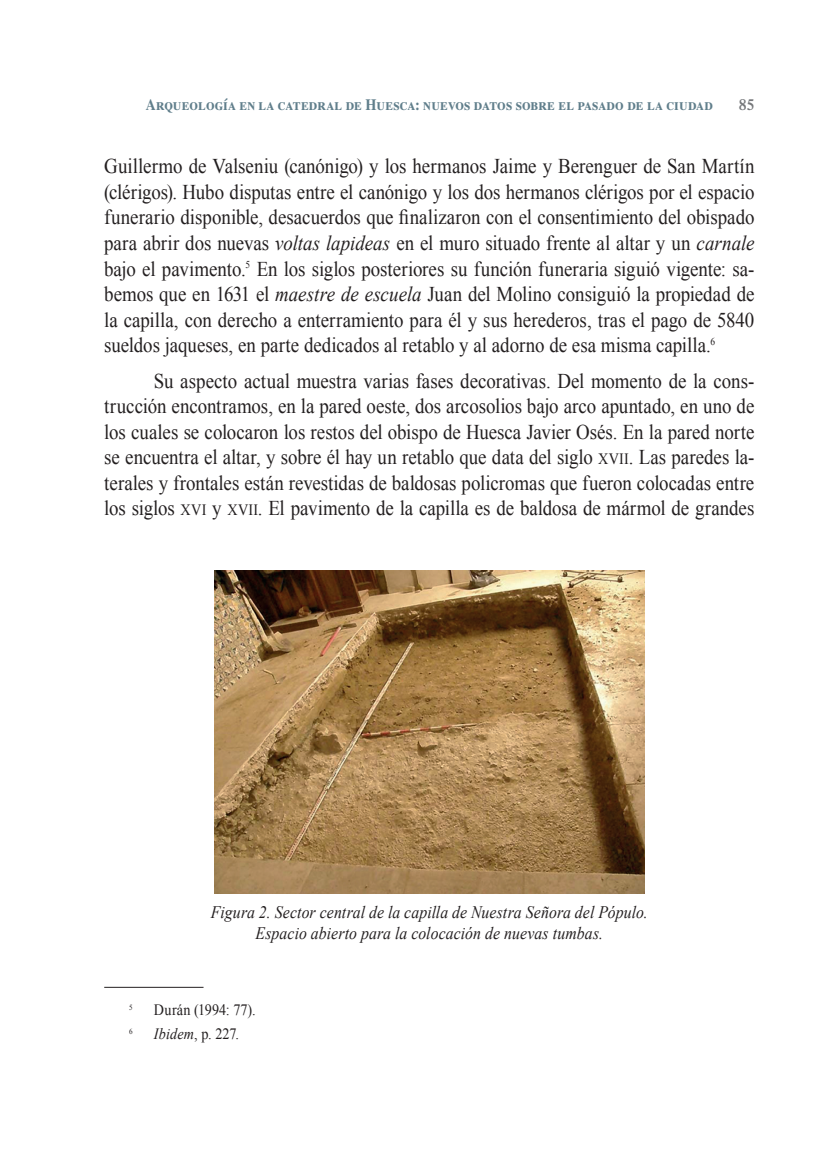
<style>
.page{position:relative;width:834px;height:1166px;background:#fff}
.page>*{position:absolute;margin:0;border:0;box-sizing:border-box;transform-origin:0 0}
.t1{font:21px/25.6px "Times New Roman";letter-spacing:-.005em;color:#231f20;text-align:justify;scale:.9 1}
.t2{font:italic 17.5px/21px "Times New Roman";letter-spacing:.005em;color:#231f20;text-align:center;scale:.9 1}
.t3{font:700 15.75px "Times LT Std";color:#607e8b;scale:.9 1}
.t4{font:15.75px "Times New Roman";letter-spacing:.005em;color:#231f20;scale:.9 1}
.t5{font:600 15.75px "Times LT Std";color:#76787b}
.t6{font:7.88px "Times New Roman";color:#231f20;scale:.9 1}
.s1{font-style:italic}
.s2{font-size:15.75px}
</style>
<div class="page">
<hr style="left:104px;top:987px;width:99px;height:1px;background:#231f20">
<img style="left:214px;top:570px;width:430px;height:323px">
<p class="t3" style="left:146px;top:95px;width:631px">Arqueología en la catedral de Huesca: nuevos datos sobre el pasado de la ciudad</p>
<p class="t5" style="left:738px;top:95px;width:17px">85</p>
<p class="t1" style="left:104px;top:153px;width:724px">Guillermo de Valseniu (canónigo) y los hermanos Jaime y Berenguer de San Martín (clérigos). Hubo disputas entre el canónigo y los dos hermanos clérigos por el espacio funerario disponible, desacuerdos que finalizaron con el consentimiento del obispado para abrir dos nuevas <span class="s1">voltas lapideas</span> en el muro situado frente al altar y un <span class="s1">carnale </span>bajo el pavimento.<sup>5</sup> En los siglos posteriores su función funeraria siguió vigente: sa&shy;bemos que en 1631 el <span class="s1">maestre de escuela</span> Juan del Molino consiguió la propiedad de la capilla, con derecho a enterramiento para él y sus herederos, tras el pago de 5840 sueldos jaqueses, en parte dedicados al retablo y al adorno de esa misma capilla.<sup>6</sup></p>
<p class="t1" style="left:104px;top:367px;width:724px;text-indent:50px">Su aspecto actual muestra varias fases decorativas. Del momento de la cons&shy;trucción encontramos, en la pared oeste, dos arcosolios bajo arco apuntado, en uno de los cuales se colocaron los restos del obispo de Huesca Javier Osés. En la pared norte se encuentra el altar, y sobre él hay un retablo que data del siglo <span class="s2">XVII</span>. Las paredes la&shy;terales y frontales están revestidas de baldosas policromas que fueron colocadas entre los siglos <span class="s2">XVI</span> y <span class="s2">XVII</span>. El pavimento de la capilla es de baldosa de mármol de grandes</p>
<p class="t2" style="left:211px;top:901px;width:487px">Figura 2. Sector central de la capilla de Nuestra Señora del Pópulo.<br>Espacio abierto para la colocación de nuevas tumbas.</p>
<p class="t6" style="left:129px;top:1002px;width:5px">5</p>
<p class="t4" style="left:154px;top:999px;width:115px">Durán (1994: 77).</p>
<p class="t6" style="left:129px;top:1026px;width:5px">6</p>
<p class="t4" style="left:154px;top:1023px;width:96px"><span class="s1">Ibidem</span>, p. 227.</p>
</div>
